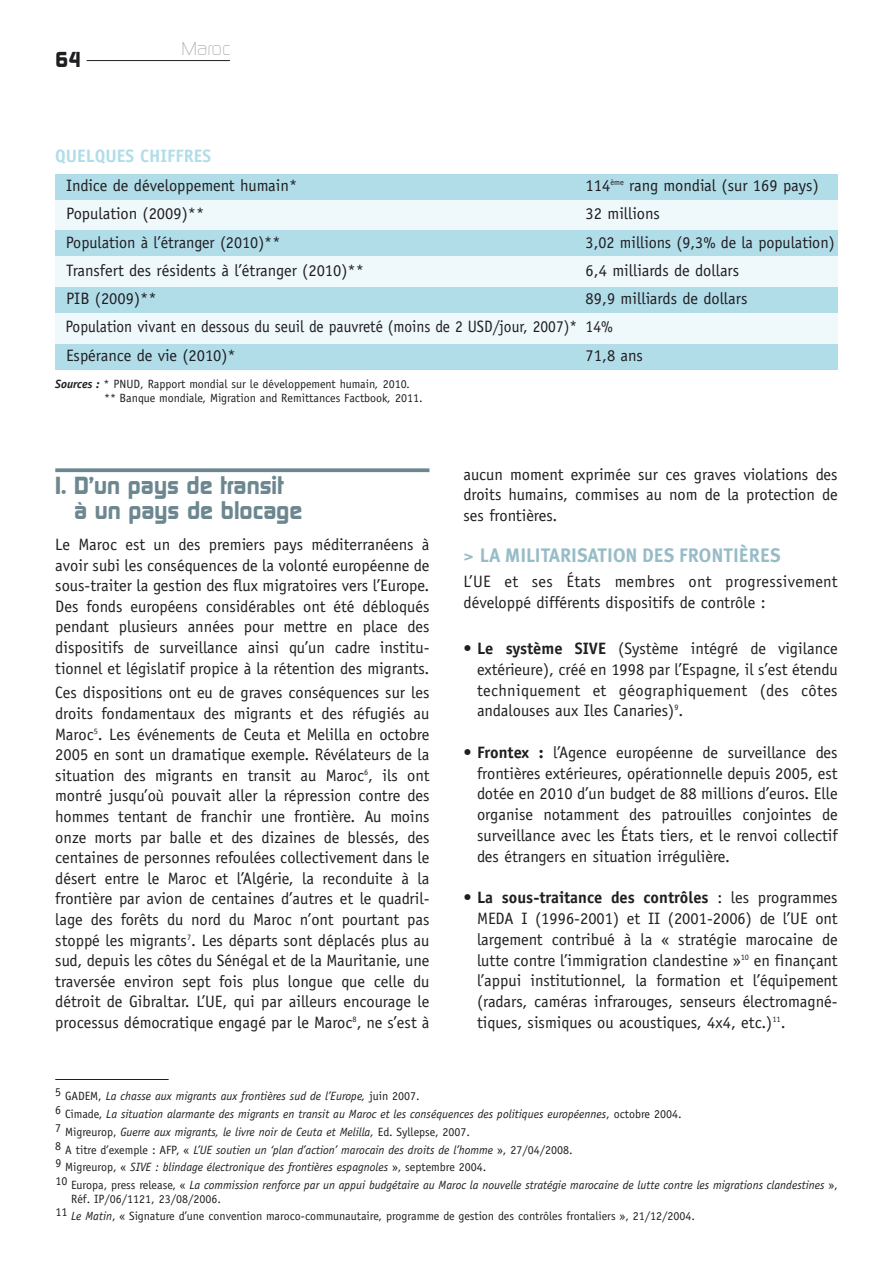
<style>
.page{position:relative;width:893px;height:1263px;background:#fff}
.page>*{position:absolute;margin:0;border:0;box-sizing:border-box;transform-origin:0 0}
.t1{font:700 24px/24.8px "Digital";color:#6c8790}
.t2{font:700 21px "Digital";color:#201e21}
.t3{font:700 19.5px "Meta Plus";color:#97bcc7;scale:.95 1}
.t4{font:700 18px "Officina Sans";color:#b1dde9}
.t5{font:300 18px "Digital";letter-spacing:-.005em;color:#a6a5a6}
.t6{font:16.5px/20.5px "Officina Sans";color:#201e21;text-align:justify}
.t7{font:italic 12px/17.7px "Officina Sans";color:#201e21}
.t8{font:12px/14.4px "Officina Sans";color:#201e21}
.s1{font-weight:700;font-style:italic}
.s2{font-style:italic}
.s3{font-family:"Officina Sans"}
.s4{font-weight:700}
.s5{font-style:normal}
</style>
<div class="page">
<div style="left:55px;top:187px;width:783px;height:169px;background:#eff8fb"></div>
<div style="left:55px;top:174px;width:783px;height:25px;background:#b1dde9"></div>
<div style="left:55px;top:230px;width:783px;height:26px;background:#b1dde9"></div>
<div style="left:55px;top:287px;width:783px;height:25px;background:#b1dde9"></div>
<div style="left:55px;top:344px;width:783px;height:26px;background:#b1dde9"></div>
<svg style="left:55px;top:468px;width:374px;height:4px"></svg>
<hr style="left:87px;top:60px;width:143px;height:1px;background:#201e21">
<hr style="left:55px;top:1079px;width:114px;height:1px;background:#201e21">
<p class="t2" style="left:56px;top:52px;width:27px">64</p>
<p class="t5" style="left:182px;top:43px;width:50px">Maroc</p>
<p class="t4" style="left:55px;top:149px;width:157px">QUELQUES CHIFFRES</p>
<p class="t6" style="left:66px;top:176px;width:233px">Indice de développement humain*</p>
<p class="t6" style="left:586px;top:176px;width:235px">114<sup>ème</sup> rang mondial (sur 169 pays)</p>
<p class="t6" style="left:66px;top:205px;width:140px">Population (2009)**</p>
<p class="t6" style="left:586px;top:205px;width:76px">32 millions</p>
<p class="t6" style="left:66px;top:233px;width:216px">Population à l’étranger (2010)**</p>
<p class="t6" style="left:586px;top:233px;width:251px">3,02 millions (9,3% de la population)</p>
<p class="t6" style="left:66px;top:261px;width:299px">Transfert des résidents à l’étranger (2010)**</p>
<p class="t6" style="left:586px;top:261px;width:155px">6,4 milliards de dollars</p>
<p class="t6" style="left:66px;top:290px;width:92px">PIB (2009)**</p>
<p class="t6" style="left:65px;top:286px;width:684px;line-height:28.3px;text-align:left;text-indent:520px">89,9 milliards de dollars<br>Population vivant en dessous du seuil de pauvreté (moins de 2 USD/jour, 2007)* 14%<br>Espérance de vie (2010)*</p>
<p class="t6" style="left:586px;top:346px;width:59px">71,8 ans</p>
<p class="t8" style="left:104px;top:378px;width:320px;text-indent:-48px"><span class="s1">Sources :</span> * PNUD, Rapport mondial sur le développement humain<span class="s2">,</span> 2010<span class="s2">. **</span> Banque mondiale, Migration and Remittances Factbook<span class="s2">,</span> 2011.</p>
<h1 class="t1" style="left:74px;top:476px;width:230px;text-indent:-19px">I. D’un pays de transit à un pays de blocage</h1>
<p class="t6" style="left:55px;top:535px;width:376px">Le Maroc est un des premiers pays méditerranéens à avoir subi les conséquences de la volonté européenne de sous-traiter la gestion des flux migratoires vers l’Europe.<br>Des fonds européens considérables ont été débloqués pendant plusieurs années pour mettre en place des dispositifs de surveillance ainsi qu’un cadre institu&shy;tionnel et législatif propice à la rétention des migrants.</p>
<p class="t6" style="left:55px;top:684px;width:376px">Ces dispositions ont eu de graves conséquences sur les droits fondamentaux des migrants et des réfugiés au Maroc<sup>5</sup>. Les événements de Ceuta et Melilla en octobre 2005 en sont un dramatique exemple. Révélateurs de la situation des migrants en transit au Maroc<sup>6</sup>, ils ont montré jusqu’où pouvait aller la répression contre des hommes tentant de franchir une frontière. Au moins onze morts par balle et des dizaines de blessés, des centaines de personnes refoulées collectivement dans le désert entre le Maroc et l’Algérie, la reconduite à la frontière par avion de centaines d’autres et le quadril&shy;lage des forêts du nord du Maroc n’ont pourtant pas stoppé les migrants<sup>7</sup>. Les départs sont déplacés plus au sud, depuis les côtes du Sénégal et de la Mauritanie, une traversée environ sept fois plus longue que celle du détroit de Gibraltar. L’UE, qui par ailleurs encourage le processus démocratique engagé par le Maroc<sup>8</sup>, ne s’est à</p>
<p class="t6" style="left:463px;top:465px;width:376px">aucun moment exprimée sur ces graves violations des droits humains, commises au nom de la protection de ses frontières.</p>
<p class="t3" style="left:463px;top:544px;width:336px"><span class="s3">&gt;</span> LA MILITARISATION DES FRONTIÈRES</p>
<p class="t6" style="left:463px;top:573px;width:376px">L’UE et ses États membres ont progressivement développé différents dispositifs de contrôle :</p>
<p class="t6" style="left:477px;top:639px;width:362px;text-indent:-14px"><span class="s4">• Le système SIVE</span> (Système intégré de vigilance extérieure), créé en 1998 par l’Espagne, il s’est étendu techniquement et géographiquement (des côtes andalouses aux Iles Canaries)<sup>9</sup>.</p>
<p class="t6" style="left:477px;top:743px;width:362px;text-indent:-13px"><span class="s4">• Frontex :</span> l’Agence européenne de surveillance des frontières extérieures, opérationnelle depuis 2005, est dotée en 2010 d’un budget de 88 millions d’euros. Elle organise notamment des patrouilles conjointes de surveillance avec les États tiers, et le renvoi collectif des étrangers en situation irrégulière.</p>
<p class="t6" style="left:477px;top:889px;width:362px;text-indent:-13px"><span class="s4">• La sous-traitance des contrôles</span> : les programmes MEDA I (1996-2001) et II (2001-2006) de l’UE ont largement contribué à la « stratégie marocaine de lutte contre l’immigration clandestine »<sup>10</sup> en finançant l’appui institutionnel, la formation et l’équipement (radars, caméras infrarouges, senseurs électromagné&shy;tiques, sismiques ou acoustiques, 4x4, etc.)<sup>11</sup>.</p>
<p class="t7" style="left:55px;top:1088px;width:784px"><sup>5</sup> <span class="s5">GADEM,</span> La chasse aux migrants aux frontières sud de l’Europe, <span class="s5">juin 2007.<br></span><sup>6</sup> <span class="s5">Cimade,</span> La situation alarmante des migrants en transit au Maroc et les conséquences des politiques européennes<span class="s5">, octobre 2004.<br></span><sup>7</sup> <span class="s5">Migreurop,</span> Guerre aux migrants, le livre noir de Ceuta et Melilla, <span class="s5">Ed. Syllepse, 2007.<br></span><sup>8</sup> <span class="s5">A titre d’exemple : AFP, «</span> L’UE soutien un ‘plan d’action’ marocain des droits de l’homme <span class="s5">», 27/04/2008.<br></span><sup>9</sup> <span class="s5">Migreurop, «</span> SIVE : blindage électronique des frontières espagnoles <span class="s5">», septembre 2004.<br></span><sup>10</sup> <span class="s5">Europa, press release, «</span> La commission renforce par un appui budgétaire au Maroc la nouvelle stratégie marocaine de lutte contre les migrations clandestines <span class="s5">»,</span></p>
<p class="t8" style="left:55px;top:1191px;width:641px;line-height:17.7px;text-indent:16px">Réf. IP/06/1121, 23/08/2006.<br>11 <span class="s2">Le Matin</span>, « Signature d’une convention maroco-communautaire, programme de gestion des contrôles frontaliers », 21/12/2004.</p>
</div>
